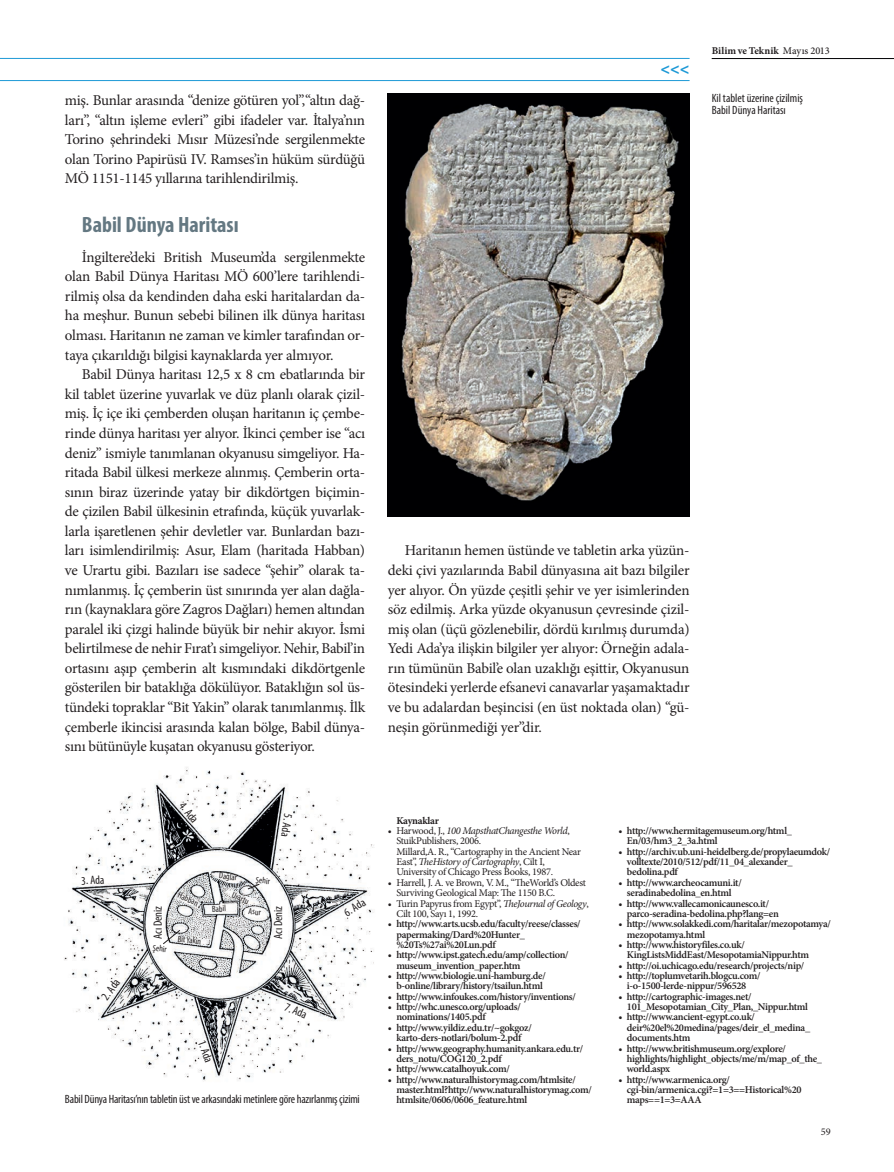
<style>
.page{position:relative;width:894px;height:1172px;background:#fff}
.page>*{position:absolute;margin:0;border:0;box-sizing:border-box;transform-origin:0 0}
.t1{font:700 condensed 22.2px "Myriad Pro";color:#647882}
.t2{font:700 16.2px "Myriad Pro";color:#1d99d6}
.t3{font:15px/19.5px "Minion Pro";letter-spacing:-.02em;color:#231f20;text-align:justify}
.t4{font:condensed 12px/12px "Myriad Pro";letter-spacing:-.015em;color:#231f20}
.t5{font:600 10.35px/10.4px "Minion Pro";letter-spacing:-.03em;color:#231f20}
.t6{font:10.35px/10.4px "Minion Pro";letter-spacing:-.03em;color:#231f20}
.t7{font:700 10.35px "Minion Pro";letter-spacing:.005em;color:#231f20}
.t8{font:700 10.35px "Minion Pro";letter-spacing:-.015em;color:#231f20}
.t9{font:condensed 9px "Myriad Pro";color:#231f20}
.s1{font-weight:500}
.s2{font-style:italic}
</style>
<div class="page">
<hr style="left:0;top:80px;width:689px;height:1px;background:#1d99d6">
<hr style="left:0;top:58px;width:689px;height:1px;background:#1d99d6">
<hr style="left:711px;top:58px;width:182px;height:1px;background:#000103">
<img style="left:388px;top:93px;width:301px;height:423px">
<img style="left:64px;top:767px;width:310px;height:314px">
<svg style="left:247px;top:883px;width:13px;height:6px"></svg>
<svg style="left:162px;top:928px;width:19px;height:16px"></svg>
<p class="t3" style="left:65px;top:91px;width:302px">miş. Bunlar arasında “denize götüren yol”,“altın dağ&shy;ları”, “altın işleme evleri” gibi ifadeler var. İtalya’nın Torino şehrindeki Mısır Müzesi’nde sergilenmekte olan Torino Papirüsü IV. Ramses’in hüküm sürdüğü MÖ 1151-1145 yıllarına tarihlendirilmiş.</p>
<h1 class="t1" style="left:82px;top:211px;width:158px">Babil Dünya Haritası</h1>
<p class="t3" style="left:65px;top:247px;width:302px;text-indent:17px">İngiltere’deki British Museum’da sergilenmekte olan Babil Dünya Haritası MÖ 600’lere tarihlendi&shy;rilmiş olsa da kendinden daha eski haritalardan da&shy;ha meşhur. Bunun sebebi bilinen ilk dünya haritası olması. Haritanın ne zaman ve kimler tarafından or&shy;taya çıkarıldığı bilgisi kaynaklarda yer almıyor.</p>
<p class="t3" style="left:65px;top:364px;width:302px;text-indent:17px">Babil Dünya haritası 12,5 x 8 cm ebatlarında bir kil tablet üzerine yuvarlak ve düz planlı olarak çizil&shy;miş. İç içe iki çemberden oluşan haritanın iç çembe&shy;rinde dünya haritası yer alıyor. İkinci çember ise “acı deniz” ismiyle tanımlanan okyanusu simgeliyor. Ha&shy;ritada Babil ülkesi merkeze alınmış. Çemberin orta&shy;sının biraz üzerinde yatay bir dikdörtgen biçimin&shy;de çizilen Babil ülkesinin etrafında, küçük yuvarlak&shy;larla işaretlenen şehir devletler var. Bunlardan bazı&shy;ları isimlendirilmiş: Asur, Elam (haritada Habban) ve Urartu gibi. Bazıları ise sadece “şehir” olarak ta&shy;nımlanmış. İç çemberin üst sınırında yer alan dağla&shy;rın (kaynaklara göre Zagros Dağları) hemen altından paralel iki çizgi halinde büyük bir nehir akıyor. İsmi belirtilmese de nehir Fırat’ı simgeliyor. Nehir, Babil’in ortasını aşıp çemberin alt kısmındaki dikdörtgenle gösterilen bir bataklığa dökülüyor. Bataklığın sol üs&shy;tündeki topraklar “Bit Yakin” olarak tanımlanmış. İlk çemberle ikincisi arasında kalan bölge, Babil dünya&shy;sını bütünüyle kuşatan okyanusu gösteriyor.</p>
<p class="t4" style="left:81px;top:874px;width:25px;rotate:-3deg">3. Ada</p>
<p class="t4" style="left:99px;top:994px;width:25px;rotate:-54deg">2. Ada</p>
<p class="t4" style="left:186px;top:799px;width:25px;rotate:52deg">4. Ada</p>
<p class="t9" style="left:219px;top:869px;width:20px;rotate:6deg">Dağlar</p>
<p class="t4" style="left:294px;top:814px;width:25px;rotate:98deg">5. Ada</p>
<p class="t9" style="left:256px;top:874px;width:16px;rotate:6deg">Şehir</p>
<p class="t9" style="left:180px;top:889px;width:23px;rotate:24deg">Habban</p>
<p class="t9" style="left:234px;top:889px;width:19px;rotate:24deg">Urartu</p>
<p class="t9" style="left:212px;top:903px;width:16px;rotate:-3deg">Babil</p>
<p class="t4" style="left:152px;top:938px;width:35px;rotate:-90deg">Acı Deniz</p>
<p class="t4" style="left:272px;top:938px;width:35px;rotate:-90deg">Acı Deniz</p>
<p class="t9" style="left:249px;top:905px;width:14px;rotate:6deg">Asur</p>
<p class="t9" style="left:178px;top:933px;width:25px;rotate:6deg">Bit Yakin</p>
<p class="t9" style="left:153px;top:942px;width:16px;rotate:6deg">Şehir</p>
<p class="t4" style="left:207px;top:1037px;width:25px;rotate:70deg">1. Ada</p>
<p class="t4" style="left:288px;top:1000px;width:25px;rotate:24deg">7. Ada</p>
<p class="t4" style="left:342px;top:907px;width:25px;rotate:-32deg">6. Ada</p>
<p class="t4" style="left:65px;top:1092px;width:296px">Babil Dünya Haritası’nın tabletin üst ve arkasındaki metinlere göre hazırlanmış çizimi</p>
<p class="t2" style="left:660px;top:58px;width:30px">&lt;&lt;&lt;</p>
<p class="t7" style="left:711px;top:44px;width:119px">Bilim ve Teknik <span class="s1">Mayıs 2013</span></p>
<p class="t4" style="left:711px;top:92px;width:93px">Kil tablet üzerine çizilmiş<br>Babil Dünya Haritası</p>
<p class="t3" style="left:388px;top:541px;width:303px;text-indent:17px">Haritanın hemen üstünde ve tabletin arka yüzün&shy;deki çivi yazılarında Babil dünyasına ait bazı bilgiler yer alıyor. Ön yüzde çeşitli şehir ve yer isimlerinden söz edilmiş. Arka yüzde okyanusun çevresinde çizil&shy;miş olan (üçü gözlenebilir, dördü kırılmış durumda)<br>Yedi Ada’ya ilişkin bilgiler yer alıyor: Örneğin adala&shy;rın tümünün Babil’e olan uzaklığı eşittir, Okyanusun ötesindeki yerlerde efsanevi canavarlar yaşamaktadır ve bu adalardan beşincisi (en üst noktada olan) “gü&shy;neşin görünmediği yer”dir.</p>
<p class="t8" style="left:396px;top:812px;width:44px">Kaynaklar</p>
<p class="t6" style="left:396px;top:825px;width:186px;text-indent:-9px">• Harwood, J., <span class="s2">100 MapsthatChangesthe World</span>, StuikPublishers, 2006.<br>Millard,A. R., “Cartography in the Ancient Near East”, <span class="s2">TheHistory of Cartography</span>, Cilt I, University of Chicago Press Books, 1987.</p>
<p class="t6" style="left:396px;top:877px;width:191px;text-indent:-9px">• Harrell, J. A. ve Brown, V. M., “TheWorld’s Oldest<br>Surviving Geological Map: The 1150 B.C.</p>
<p class="t6" style="left:396px;top:897px;width:194px;text-indent:-9px">• Turin Papyrus from Egypt”, <span class="s2">TheJournal of Geology</span>,<br>Cilt 100, Sayı 1, 1992.</p>
<p class="t5" style="left:396px;top:918px;width:186px;text-indent:-9px">• http://www.arts.ucsb.edu/faculty/reese/classes/ papermaking/Dard%20Hunter_ %20Ts%27ai%20Lun.pdf</p>
<p class="t5" style="left:396px;top:949px;width:174px;text-indent:-9px">• http://www.ipst.gatech.edu/amp/collection/ museum_invention_paper.htm</p>
<p class="t5" style="left:388px;top:970px;width:159px;text-align:center">• http://www.biologie.uni-hamburg.de/ b-online/library/history/tsailun.html</p>
<p class="t5" style="left:388px;top:990px;width:189px">• http://www.infoukes.com/history/inventions/</p>
<p class="t5" style="left:396px;top:1001px;width:126px;text-indent:-9px">• http://whc.unesco.org/uploads/ nominations/1405.pdf</p>
<p class="t5" style="left:388px;top:1022px;width:145px;text-align:center">• http://www.yildiz.edu.tr/~gokgoz/ karto-ders-notlari/bolum-2.pdf</p>
<p class="t5" style="left:396px;top:1042px;width:188px;text-indent:-9px">• http://www.geography.humanity.ankara.edu.tr/ ders_notu/COG120_2.pdf</p>
<p class="t5" style="left:388px;top:1063px;width:123px">• http://www.catalhoyuk.com/</p>
<p class="t5" style="left:396px;top:1073px;width:197px;text-indent:-9px">• http://www.naturalhistorymag.com/htmlsite/ master.html?http://www.naturalhistorymag.com/ htmlsite/0606/0606_feature.html</p>
<p class="t5" style="left:626px;top:825px;width:166px;text-indent:-9px">• http://www.hermitagemuseum.org/html_<br>En/03/hm3_2_3a.html</p>
<p class="t5" style="left:626px;top:846px;width:205px;text-indent:-9px">• http://archiv.ub.uni-heidelberg.de/propylaeumdok/ volltexte/2010/512/pdf/11_04_alexander_ bedolina.pdf</p>
<p class="t5" style="left:618px;top:877px;width:125px;text-align:center">• http://www.archeocamuni.it/ seradinabedolina_en.html</p>
<p class="t5" style="left:626px;top:897px;width:153px;text-indent:-9px">• http://www.vallecamonicaunesco.it/ parco-seradina-bedolina.php?lang=en</p>
<p class="t5" style="left:626px;top:918px;width:205px;text-indent:-9px">• http://www.solakkedi.com/haritalar/mezopotamya/ mezopotamya.html</p>
<p class="t5" style="left:626px;top:939px;width:184px;text-indent:-9px">• http://www.historyfiles.co.uk/<br>KingListsMiddEast/MesopotamiaNippur.htm</p>
<p class="t5" style="left:618px;top:959px;width:187px">• http://oi.uchicago.edu/research/projects/nip/</p>
<p class="t5" style="left:618px;top:970px;width:143px;text-align:center">• http://toplumvetarih.blogcu.com/ i-o-1500-lerde-nippur/596528</p>
<p class="t5" style="left:626px;top:990px;width:183px;text-indent:-9px">• http://cartographic-images.net/<br>101_Mesopotamian_City_Plan,_Nippur.html</p>
<p class="t5" style="left:626px;top:1011px;width:185px;text-indent:-9px">• http://www.ancient-egypt.co.uk/ deir%20el%20medina/pages/deir_el_medina_ documents.htm</p>
<p class="t5" style="left:626px;top:1042px;width:197px;text-indent:-9px">• http://www.britishmuseum.org/explore/ highlights/highlight_objects/me/m/map_of_the_ world.aspx</p>
<p class="t5" style="left:626px;top:1073px;width:176px;text-indent:-9px">• http://www.armenica.org/ cgi-bin/armenica.cgi?=1=3==Historical%20 maps==1=3=AAA</p>
<p class="t6" style="left:820px;top:1126px;width:11px">59</p>
</div>
